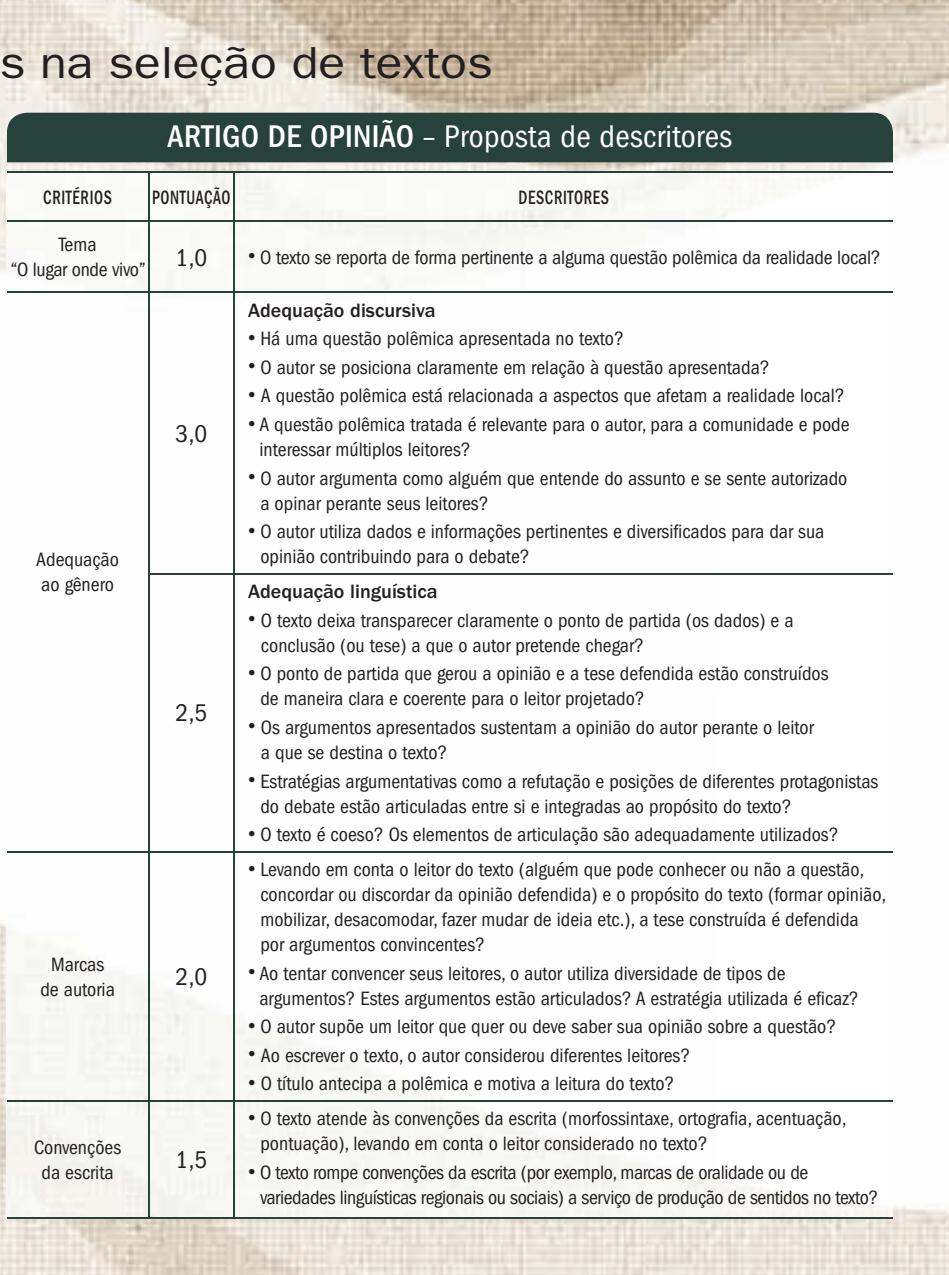
<style>
.page{position:relative;width:949px;height:1275px;background:#fff}
.page>*{position:absolute;margin:0;border:0;box-sizing:border-box;transform-origin:0 0}
.t1{font:45px "ITC Franklin Gothic Std";color:#231f20;scale:1.1 1}
.t2{font:condensed 32.5px "ITC Franklin Gothic Std";letter-spacing:.01em;color:#fff}
.t3{font:condensed 25px "ITC Franklin Gothic Std";color:#231f20}
.t4{font:condensed 20px/25px "ITC Franklin Gothic Std";color:#231f20}
.t5{font:condensed 20px/25px "ITC Franklin Gothic Std";letter-spacing:-.02em;color:#231f20}
.t6{font:500 20px "ITC Franklin Gothic Std";color:#231f20}
.t7{font:500 condensed 20px "ITC Franklin Gothic Std";letter-spacing:.04em;color:#231f20;scale:.8 1}
.s1{font-weight:500}
</style>
<div class="page">
<img style="left:0;top:0;width:949px;height:1274px">
<div style="left:7px;top:113px;width:886px;height:49px;background:#26423b"></div>
<img style="left:7px;top:172px;width:886px;height:1045px">
<hr style="left:148px;top:172px;width:1px;height:49px;background:#26423b">
<hr style="left:233px;top:172px;width:1px;height:49px;background:#26423b">
<hr style="left:148px;top:222px;width:1px;height:70px;background:#26423b">
<hr style="left:233px;top:222px;width:1px;height:70px;background:#26423b">
<hr style="left:148px;top:293px;width:1px;height:280px;background:#26423b">
<hr style="left:233px;top:293px;width:1px;height:280px;background:#26423b">
<hr style="left:148px;top:574px;width:1px;height:276px;background:#26423b">
<hr style="left:233px;top:574px;width:1px;height:276px;background:#26423b">
<hr style="left:148px;top:852px;width:1px;height:248px;background:#26423b">
<hr style="left:233px;top:852px;width:1px;height:248px;background:#26423b">
<hr style="left:148px;top:1101px;width:1px;height:116px;background:#26423b">
<hr style="left:233px;top:1101px;width:1px;height:116px;background:#26423b">
<hr style="left:7px;top:171px;width:142px;height:1px;background:#26423b">
<hr style="left:149px;top:171px;width:85px;height:1px;background:#26423b">
<hr style="left:234px;top:171px;width:659px;height:1px;background:#26423b">
<hr style="left:7px;top:221px;width:142px;height:1px;background:#26423b">
<hr style="left:149px;top:221px;width:85px;height:1px;background:#26423b">
<hr style="left:234px;top:221px;width:659px;height:1px;background:#26423b">
<hr style="left:7px;top:292px;width:142px;height:1px;background:#26423b">
<hr style="left:149px;top:292px;width:85px;height:1px;background:#26423b">
<hr style="left:234px;top:292px;width:659px;height:1px;background:#26423b">
<hr style="left:148px;top:573px;width:86px;height:1px;background:#26423b">
<hr style="left:234px;top:573px;width:659px;height:1px;background:#26423b">
<hr style="left:7px;top:850px;width:142px;height:2px;background:#26423b">
<hr style="left:149px;top:850px;width:85px;height:2px;background:#26423b">
<hr style="left:234px;top:850px;width:659px;height:2px;background:#26423b">
<hr style="left:7px;top:1100px;width:142px;height:1px;background:#26423b">
<hr style="left:149px;top:1100px;width:85px;height:1px;background:#26423b">
<hr style="left:234px;top:1100px;width:659px;height:1px;background:#26423b">
<hr style="left:233px;top:1217px;width:660px;height:1px;background:#26423b">
<hr style="left:7px;top:1217px;width:142px;height:1px;background:#26423b">
<hr style="left:149px;top:1217px;width:84px;height:1px;background:#26423b">
<h1 class="t1" style="left:0;top:37px;width:450px">s na seleção de textos</h1>
<h2 class="t2" style="left:168px;top:118px;width:566px"><span class="s1">ARTIGO DE OPINIÃO</span> – Proposta de descritores</h2>
<p class="t7" style="left:43px;top:185px;width:87px">CRITÉRIOS</p>
<p class="t7" style="left:152px;top:185px;width:100px">PONTUAÇÃO</p>
<p class="t7" style="left:518px;top:185px;width:115px">DESCRITORES</p>
<p class="t4" style="left:11px;top:232px;width:198px;text-indent:48px">Tema<br>“O lugar onde vivo” <sup>1,0</sup></p>
<p class="t4" style="left:248px;top:245px;width:634px">• O texto se reporta de forma pertinente a alguma questão polêmica da realidade local?</p>
<p class="t4" style="left:36px;top:547px;width:84px">Adequação ao gênero</p>
<p class="t3" style="left:176px;top:419px;width:33px">3,0</p>
<p class="t3" style="left:176px;top:699px;width:33px">2,5</p>
<p class="t4" style="left:40px;top:951px;width:76px;text-align:center">Marcas de autoria</p>
<p class="t3" style="left:176px;top:962px;width:33px">2,0</p>
<p class="t4" style="left:34px;top:1134px;width:89px;text-align:center">Convenções da escrita</p>
<p class="t3" style="left:176px;top:1145px;width:33px">1,5</p>
<p class="t6" style="left:248px;top:299px;width:189px">Adequação discursiva</p>
<p class="t4" style="left:248px;top:326px;width:377px">• Há uma questão polêmica apresentada no texto?</p>
<p class="t4" style="left:248px;top:355px;width:523px">• O autor se posiciona claramente em relação à questão apresentada?</p>
<p class="t4" style="left:248px;top:383px;width:598px">• A questão polêmica está relacionada a aspectos que afetam a realidade local?</p>
<p class="t4" style="left:259px;top:412px;width:592px;text-indent:-11px">• A questão polêmica tratada é relevante para o autor, para a comunidade e pode interessar múltiplos leitores?</p>
<p class="t4" style="left:260px;top:465px;width:588px;text-indent:-12px">• O autor argumenta como alguém que entende do assunto e se sente autorizado a opinar perante seus leitores?</p>
<p class="t4" style="left:260px;top:519px;width:565px;text-indent:-12px">• O autor utiliza dados e informações pertinentes e diversificados para dar sua opinião contribuindo para o debate?</p>
<p class="t6" style="left:248px;top:580px;width:191px">Adequação linguística</p>
<p class="t4" style="left:261px;top:607px;width:534px;text-indent:-13px">• O texto deixa transparecer claramente o ponto de partida (os dados) e a conclusão (ou tese) a que o autor pretende chegar?</p>
<p class="t4" style="left:260px;top:661px;width:570px;text-indent:-12px">• O ponto de partida que gerou a opinião e a tese defendida estão construídos de maneira clara e coerente para o leitor projetado?</p>
<p class="t4" style="left:261px;top:714px;width:554px;text-indent:-13px">• Os argumentos apresentados sustentam a opinião do autor perante o leitor a que se destina o texto?</p>
<p class="t4" style="left:260px;top:768px;width:619px;text-indent:-12px">• Estratégias argumentativas como a refutação e posições de diferentes protagonistas do debate estão articuladas entre si e integradas ao propósito do texto?</p>
<p class="t4" style="left:248px;top:822px;width:592px">• O texto é coeso? Os elementos de articulação são adequadamente utilizados?</p>
<p class="t4" style="left:260px;top:857px;width:627px;text-indent:-12px">• Levando em conta o leitor do texto (alguém que pode conhecer ou não a questão, concordar ou discordar da opinião defendida) e o propósito do texto (formar opinião, mobilizar, desacomodar, fazer mudar de ideia etc.), a tese construída é defendida por argumentos convincentes?</p>
<p class="t4" style="left:259px;top:960px;width:601px;text-indent:-11px">• Ao tentar convencer seus leitores, o autor utiliza diversidade de tipos de argumentos? Estes argumentos estão articulados? A estratégia utilizada é eficaz?</p>
<p class="t4" style="left:248px;top:1014px;width:590px">• O autor supõe um leitor que quer ou deve saber sua opinião sobre a questão?</p>
<p class="t4" style="left:248px;top:1042px;width:444px">• Ao escrever o texto, o autor considerou diferentes leitores?</p>
<p class="t4" style="left:248px;top:1071px;width:428px">• O título antecipa a polêmica e motiva a leitura do texto?</p>
<p class="t4" style="left:260px;top:1106px;width:588px;text-indent:-12px">• O texto atende às convenções da escrita (morfossintaxe, ortografia, acentuação, pontuação), levando em conta o leitor considerado no texto?</p>
<p class="t5" style="left:260px;top:1159px;width:620px;text-indent:-12px">• O texto rompe convenções da escrita (por exemplo, marcas de oralidade ou de variedades linguísticas regionais ou sociais) a serviço de produção de sentidos no texto?</p>
</div>
